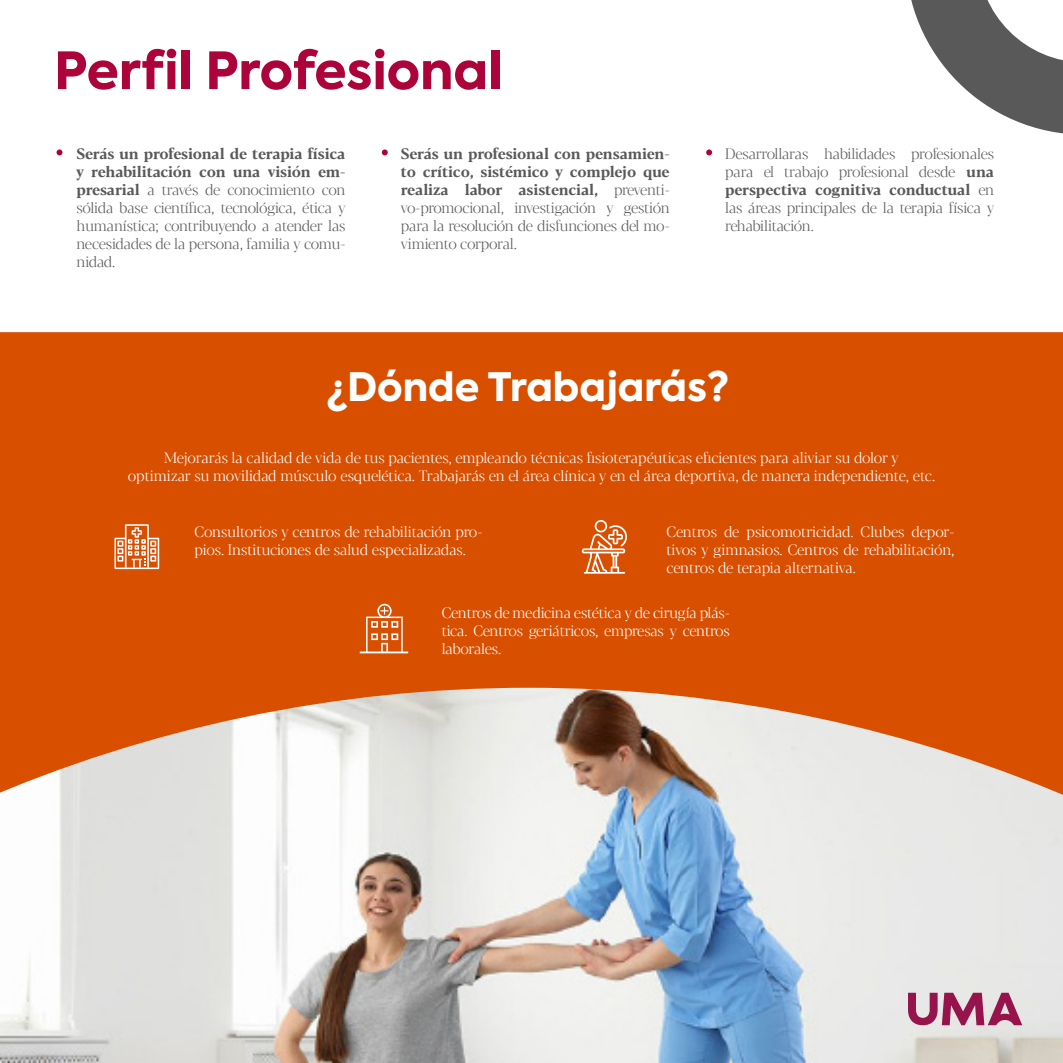
<style>
.page{position:relative;width:1063px;height:1063px;background:#fff}
.page>*{position:absolute;margin:0;border:0;box-sizing:border-box;transform-origin:0 0}
.t1{font:800 51px "Axiforma";color:#ad033b}
.t2{font:800 39px "Axiforma";color:#fff}
.t3{font:300 15px/18px "Blacker Display";letter-spacing:-.01em;color:#fff;text-align:justify}
.t4{font:300 15px/18px "Blacker Display";letter-spacing:-.01em;color:#595959;text-align:justify}
.t5{font:700 15px/18px "Blacker Text";letter-spacing:-.01em;color:#595959}
.s1{font-family:"Blacker Text";font-weight:700}
.s2{font-family:"Blacker Display";font-weight:300}
</style>
<div class="page">
<img style="left:0;top:804px;width:1063px;height:259px">
<svg style="left:911px;top:0;width:152px;height:134px"></svg>
<svg style="left:0;top:332px;width:1063px;height:472px;background:#d96625"></svg>
<svg style="left:57px;top:149px;width:6px;height:6px"></svg>
<svg style="left:382px;top:149px;width:6px;height:6px"></svg>
<svg style="left:706px;top:149px;width:6px;height:6px"></svg>
<svg style="left:114px;top:524px;width:45px;height:45px"></svg>
<svg style="left:582px;top:520px;width:46px;height:54px"></svg>
<svg style="left:360px;top:604px;width:48px;height:49px;background:#e17639"></svg>
<svg style="left:908px;top:993px;width:114px;height:32px;background:#bb7491"></svg>
<h1 class="t1" style="left:54px;top:35px;width:450px">Perfil Profesional</h1>
<p class="t5" style="left:77px;top:146px;width:270px">Serás un profesional de terapia física y rehabilitación con una visión em-</p>
<p class="t4" style="left:77px;top:181px;width:270px"><span class="s1">presarial</span> a través de conocimiento con sólida base científica, tecnológica, ética y humanística; contribuyendo a atender las necesidades de la persona, familia y comu&shy;nidad.</p>
<p class="t5" style="left:401px;top:146px;width:270px;text-align:justify">Serás un profesional con pensamien&shy;to crítico, sistémico y complejo que realiza labor asistencial, <span class="s2">preventi-</span></p>
<p class="t4" style="left:401px;top:199px;width:270px">vo-promocional, investigación y gestión para la resolución de disfunciones del mo&shy;vimiento corporal.</p>
<p class="t4" style="left:725px;top:145px;width:270px">Desarrollaras habilidades profesionales para el trabajo profesional desde <span class="s1">una</span></p>
<p class="t5" style="left:725px;top:182px;width:270px">perspectiva cognitiva conductual <span class="s2">en</span></p>
<p class="t4" style="left:725px;top:199px;width:270px">las áreas principales de la terapia física y rehabilitación.</p>
<h2 class="t2" style="left:326px;top:360px;width:404px">¿Dónde Trabajarás?</h2>
<p class="t3" style="left:128px;top:449px;width:809px;text-align:center">Mejorarás la calidad de vida de tus pacientes, empleando técnicas fisioterapéuticas eficientes para aliviar su dolor y<br>optimizar su movilidad músculo esquelética. Trabajarás en el área clínica y en el área deportiva, de manera independiente, etc.</p>
<p class="t3" style="left:195px;top:523px;width:290px">Consultorios y centros de rehabilitación pro&shy;pios. Instituciones de salud especializadas.</p>
<p class="t3" style="left:667px;top:523px;width:290px">Centros de psicomotricidad. Clubes depor&shy;tivos y gimnasios. Centros de rehabilitación, centros de terapia alternativa.</p>
<p class="t3" style="left:442px;top:604px;width:290px">Centros de medicina estética y de cirugía plás&shy;tica. Centros geriátricos, empresas y centros laborales.</p>
</div>
